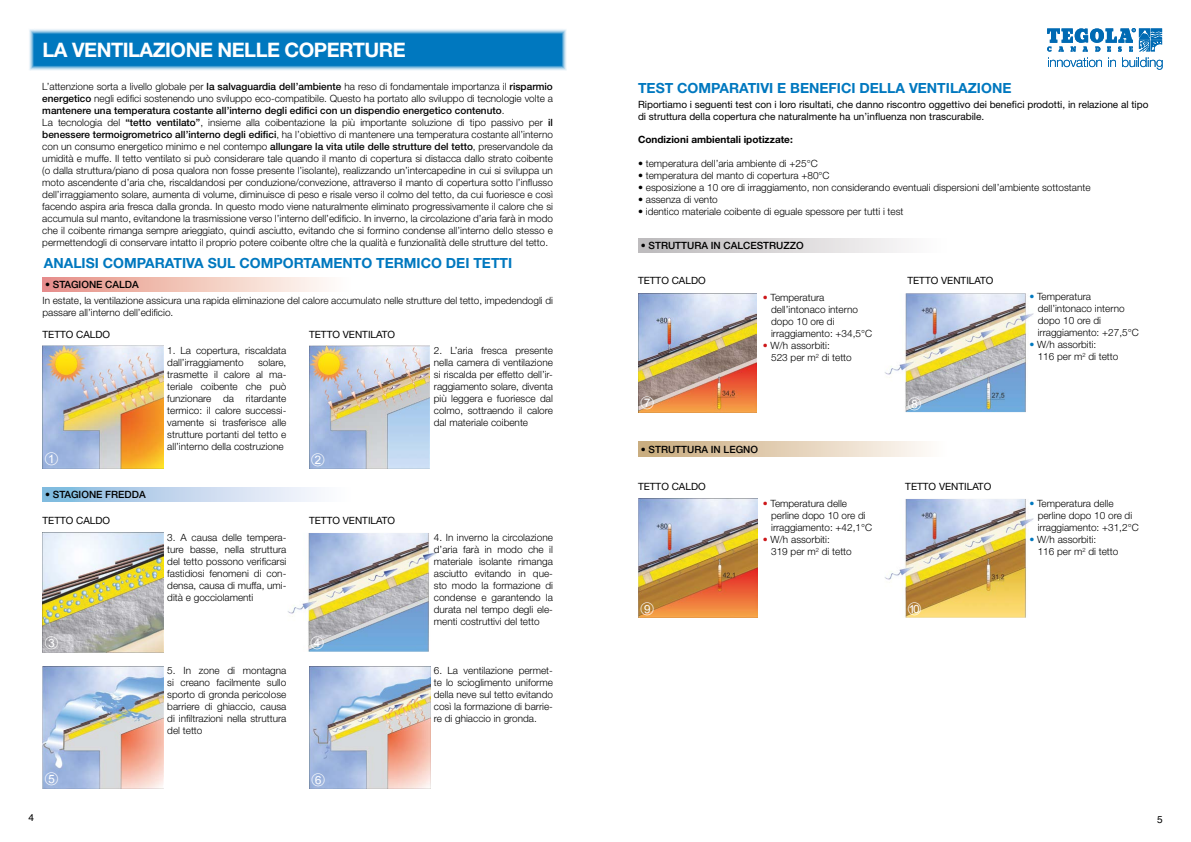
<style>
.page{position:relative;width:1191px;height:842px;background:#fff}
.page>*{position:absolute;margin:0;border:0;box-sizing:border-box;transform-origin:0 0}
.t1{font:700 20px "Helvetica Neue";letter-spacing:-.025em;color:#fff}
.t2{font:700 14px "Helvetica Neue";color:#0078bf}
.t3{font:300 10px/12px "Helvetica Neue";color:#000}
.t4{font:10px/12px "Helvetica Neue";color:#000}
.t5{font:500 10px "Helvetica Neue";color:#000}
.t6{font:700 10px "Helvetica Neue";color:#000}
.t7{font:10px "Helvetica";color:#000}
.s1{font-weight:500}
.s2{font-weight:400}
.s3{color:#cd171a}
.s4{color:#0078bf}
</style>
<div class="page">
<svg style="left:29px;top:29px;width:538px;height:42px;background:#298dc9"></svg>
<svg style="left:43px;top:277px;width:284px;height:14px;background:#f1c4ba"></svg>
<svg style="left:43px;top:487px;width:276px;height:14px;background:#bed6ed"></svg>
<svg style="left:638px;top:442px;width:289px;height:14px;background:#e2cfb6"></svg>
<svg style="left:638px;top:238px;width:267px;height:14px;background:#d8d6d7"></svg>
<svg style="left:1047px;top:28px;width:115px;height:42px"></svg>
<img style="left:43px;top:346px;width:120px;height:122px">
<img style="left:309px;top:346px;width:121px;height:122px">
<img style="left:43px;top:533px;width:120px;height:119px">
<img style="left:43px;top:666px;width:120px;height:122px">
<img style="left:309px;top:666px;width:121px;height:122px">
<img style="left:288px;top:533px;width:148px;height:119px">
<img style="left:638px;top:293px;width:119px;height:119px">
<img style="left:884px;top:293px;width:149px;height:119px">
<img style="left:638px;top:499px;width:119px;height:119px">
<img style="left:884px;top:499px;width:149px;height:119px">
<svg style="left:45px;top:452px;width:13px;height:13px"></svg>
<svg style="left:312px;top:453px;width:12px;height:13px"></svg>
<svg style="left:45px;top:636px;width:13px;height:13px"></svg>
<svg style="left:45px;top:772px;width:13px;height:13px"></svg>
<svg style="left:312px;top:773px;width:13px;height:13px"></svg>
<svg style="left:311px;top:636px;width:13px;height:13px"></svg>
<svg style="left:640px;top:396px;width:13px;height:13px"></svg>
<svg style="left:908px;top:397px;width:13px;height:13px"></svg>
<svg style="left:640px;top:602px;width:13px;height:13px"></svg>
<svg style="left:908px;top:602px;width:13px;height:13px"></svg>
<h1 class="t1" style="left:43px;top:37px;width:365px">LA VENTILAZIONE NELLE COPERTURE</h1>
<p class="t3" style="left:42px;top:80px;width:512px">L’attenzione sorta a livello globale per <span class="s1">la salvaguardia dell’ambiente</span> ha reso di fondamentale importanza il <span class="s1">risparmio energetico</span> negli edifici sostenendo uno sviluppo eco-compatibile. Questo ha portato allo sviluppo di tecnologie volte a <span class="s1">mantenere una temperatura costante all’interno degli edifici con un dispendio energetico contenuto</span>.<br>La tecnologia del <span class="s1">“tetto ventilato”</span>, insieme alla coibentazione la più importante soluzione di tipo passivo per <span class="s1">il benessere termoigrometrico all’interno degli edifici</span>, ha l’obiettivo di mantenere una temperatura costante all’interno con un consumo energetico minimo e nel contempo <span class="s1">allungare la vita utile delle strutture del tetto</span>, preservandole da umidità e muffe. Il tetto ventilato si può considerare tale quando il manto di copertura si distacca dallo strato coibente (o dalla struttura/piano di posa qualora non fosse presente l’isolante), realizzando un’intercapedine in cui si sviluppa un moto ascendente d’aria che, riscaldandosi per conduzione/convezione, attraverso il manto di copertura sotto l’influsso dell’irraggiamento solare, aumenta di volume, diminuisce di peso e risale verso il colmo del tetto, da cui fuoriesce e così facendo aspira aria fresca dalla gronda. In questo modo viene naturalmente eliminato progressivamente il calore che si accumula sul manto, evitandone la trasmissione verso l’interno dell’edificio. In inverno, la circolazione d’aria farà in modo che il coibente rimanga sempre arieggiato, quindi asciutto, evitando che si formino condense all’interno dello stesso e permettendogli di conservare intatto il proprio potere coibente oltre che la qualità e funzionalità delle strutture del tetto.</p>
<h2 class="t2" style="left:44px;top:254px;width:470px">ANALISI COMPARATIVA SUL COMPORTAMENTO TERMICO DEI TETTI</h2>
<p class="t5" style="left:45px;top:279px;width:95px"><span class="s2">•</span> STAGIONE CALDA</p>
<p class="t3" style="left:43px;top:294px;width:512px">In estate, la ventilazione assicura una rapida eliminazione del calore accumulato nelle strutture del tetto, impedendogli di passare all’interno dell’edificio.</p>
<p class="t4" style="left:43px;top:328px;width:69px">TETTO CALDO</p>
<p class="t4" style="left:309px;top:328px;width:87px">TETTO VENTILATO</p>
<p class="t5" style="left:45px;top:489px;width:102px"><span class="s2">•</span> STAGIONE FREDDA</p>
<p class="t3" style="left:167px;top:345px;width:121px">1. La copertura, riscaldata dall’irraggiamento</p>
<p class="t3" style="left:167px;top:357px;width:121px;text-align:justify;text-indent:91px">solare, trasmette il calore al ma&shy;teriale coibente che può funzionare da ritardante termico: il calore successi&shy;vamente si trasferisce alle strutture portanti del tetto e all’interno della costruzione</p>
<p class="t4" style="left:43px;top:514px;width:69px">TETTO CALDO</p>
<p class="t4" style="left:309px;top:514px;width:87px">TETTO VENTILATO</p>
<p class="t3" style="left:434px;top:345px;width:121px;text-align:justify">2. L’aria fresca presente nella camera di ventilazione si riscalda per effetto dell’ir&shy;raggiamento solare, diventa più leggera e fuoriesce dal colmo, sottraendo il calore dal materiale coibente</p>
<p class="t3" style="left:167px;top:531px;width:121px;text-align:justify">3. A causa delle tempera&shy;ture basse, nella struttura del tetto possono verificarsi fastidiosi fenomeni di con&shy;densa, causa di muffa, umi&shy;dità e gocciolamenti</p>
<p class="t3" style="left:434px;top:531px;width:121px;text-align:justify">4. In inverno la circolazione d’aria farà in modo che il materiale isolante rimanga asciutto evitando in que&shy;sto modo la formazione di condense e garantendo la durata nel tempo degli ele&shy;menti costruttivi del tetto</p>
<p class="t3" style="left:167px;top:664px;width:121px;text-align:justify">5. In zone di montagna si creano facilmente sullo sporto di gronda pericolose barriere di ghiaccio, causa di infiltrazioni nella struttura del tetto</p>
<p class="t3" style="left:434px;top:664px;width:121px;text-align:justify">6. La ventilazione permet&shy;te lo scioglimento uniforme della neve sul tetto evitando così la formazione di barrie&shy;re di ghiaccio in gronda.</p>
<h2 class="t2" style="left:638px;top:80px;width:375px">TEST COMPARATIVI E BENEFICI DELLA VENTILAZIONE</h2>
<p class="t4" style="left:638px;top:98px;width:512px">Riportiamo i seguenti test con i loro risultati, che danno riscontro oggettivo dei benefici prodotti, in relazione al tipo di struttura della copertura che naturalmente ha un’influenza non trascurabile.</p>
<p class="t6" style="left:638px;top:133px;width:156px">Condizioni ambientali ipotizzate:</p>
<p class="t3" style="left:638px;top:157px;width:181px">• temperatura dell’aria ambiente di +25°C</p>
<p class="t3" style="left:638px;top:169px;width:193px">• temperatura del manto di copertura +80°C</p>
<p class="t3" style="left:638px;top:181px;width:454px">• esposizione a 10 ore di irraggiamento, non considerando eventuali dispersioni dell’ambiente sottostante</p>
<p class="t3" style="left:638px;top:193px;width:81px">• assenza di vento</p>
<p class="t3" style="left:638px;top:205px;width:267px">• identico materiale coibente di eguale spessore per tutti i test</p>
<p class="t5" style="left:641px;top:240px;width:164px"><span class="s2">•</span> STRUTTURA IN CALCESTRUZZO</p>
<p class="t4" style="left:638px;top:275px;width:69px">TETTO CALDO</p>
<p class="t4" style="left:907px;top:275px;width:87px">TETTO VENTILATO</p>
<p class="t3" style="left:771px;top:291px;width:102px;text-indent:-8px"><span class="s3">•</span> Temperatura dell’intonaco interno dopo 10 ore di irraggiamento: +34,5°C</p>
<p class="t3" style="left:771px;top:339px;width:82px;text-indent:-8px"><span class="s3">•</span> W/h assorbiti:<br>523 per m<sup>2</sup> di tetto</p>
<p class="t5" style="left:641px;top:443px;width:119px"><span class="s2">•</span> STRUTTURA IN LEGNO</p>
<p class="t4" style="left:638px;top:480px;width:69px">TETTO CALDO</p>
<p class="t4" style="left:905px;top:480px;width:87px">TETTO VENTILATO</p>
<p class="t3" style="left:771px;top:497px;width:102px;text-indent:-8px"><span class="s3">•</span> Temperatura delle perline dopo 10 ore di irraggiamento: +42,1°C</p>
<p class="t3" style="left:771px;top:533px;width:82px;text-indent:-8px"><span class="s3">•</span> W/h assorbiti:<br>319 per m<sup>2</sup> di tetto</p>
<p class="t3" style="left:1037px;top:290px;width:102px;text-indent:-8px"><span class="s4">•</span> Temperatura dell’intonaco interno dopo 10 ore di irraggiamento: +27,5°C</p>
<p class="t3" style="left:1037px;top:338px;width:82px;text-indent:-8px"><span class="s4">•</span> W/h assorbiti:<br>116 per m<sup>2</sup> di tetto</p>
<p class="t3" style="left:1037px;top:497px;width:102px;text-indent:-8px"><span class="s4">•</span> Temperatura delle perline dopo 10 ore di irraggiamento: +31,2°C</p>
<p class="t3" style="left:1037px;top:533px;width:82px;text-indent:-8px"><span class="s4">•</span> W/h assorbiti:<br>116 per m<sup>2</sup> di tetto</p>
<p class="t7" style="left:28px;top:811px;width:7px">4</p>
<p class="t7" style="left:1157px;top:813px;width:7px">5</p>
</div>
